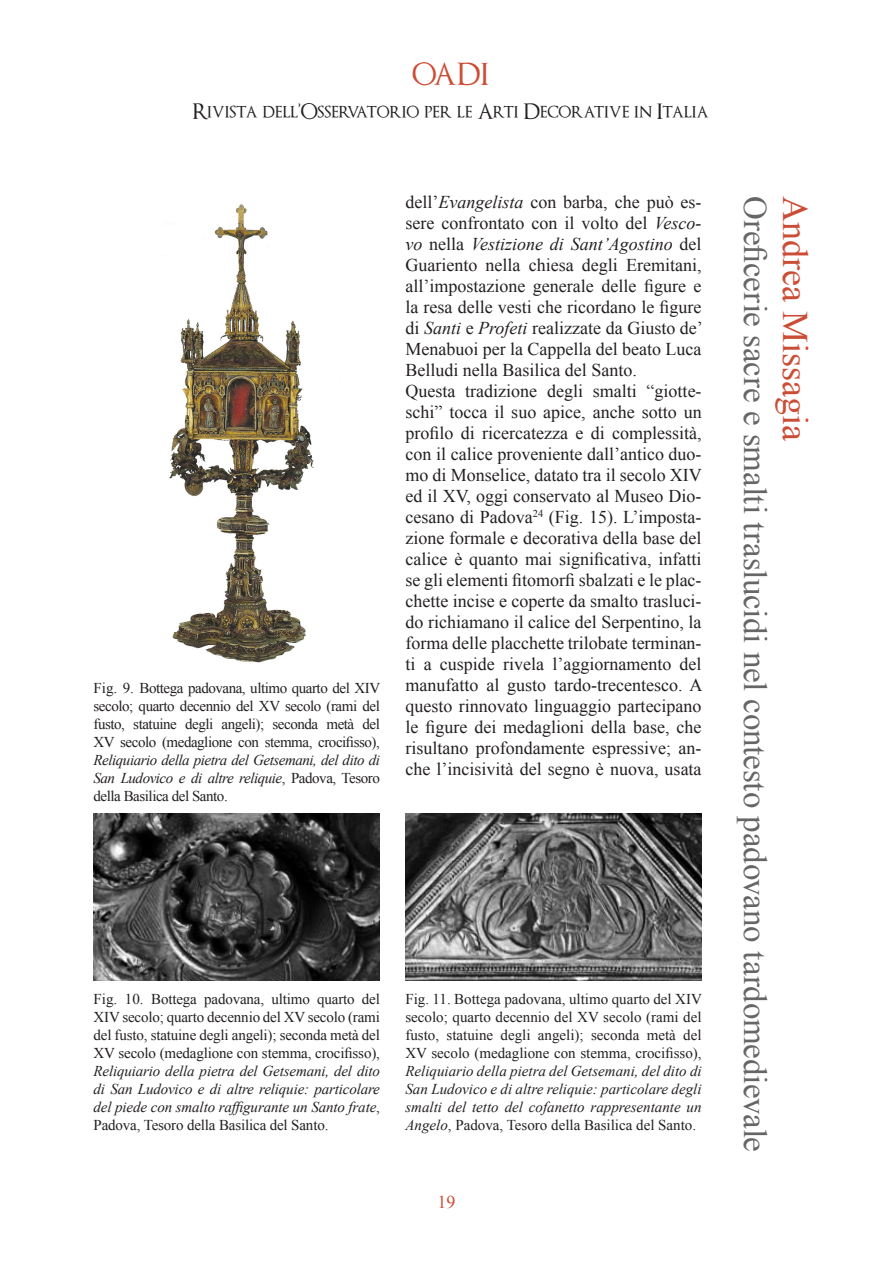
<style>
.page{position:relative;width:893px;height:1263px;background:#fff}
.page>*{position:absolute;margin:0;border:0;box-sizing:border-box;transform-origin:0 0}
.t1{font:36px "Times New Roman";color:#cc4d36}
.t2{font:33px "Times New Roman";letter-spacing:-.01em;color:#666}
.t3{font:30px "Optimus Princeps";color:#cc4d36}
.t4{font:21px "Optimus Princeps";letter-spacing:-.01em;color:#231f20}
.Stile_di_Paragrafo{font:18px/21px "Times New Roman";color:#231f20;text-align:justify}
.t5{font:18px "Times New Roman";color:#cc4d36}
.t6{font:15px/18px "Times New Roman";letter-spacing:-.01em;color:#231f20;text-align:justify}
.s1{font-style:italic}
</style>
<div class="page">
<img style="left:169px;top:204px;width:145px;height:459px">
<img style="left:94px;top:813px;width:286px;height:167px">
<img style="left:405px;top:813px;width:297px;height:167px">
<h3 class="t3" style="left:412px;top:60px;width:79px">OADI</h3>
<p class="t4" style="left:192px;top:101px;width:518px">Rivista dell’Osservatorio per le Arti Decorative in Italia</p>
<p class="t6" style="left:94px;top:679px;width:288px">Fig. 9. Bottega padovana, ultimo quarto del XIV secolo; quarto decennio del XV secolo (rami del fusto, statuine degli angeli); seconda metà del XV secolo (medaglione con stemma, crocifisso), <span class="s1">Reliquiario della pietra del Getsemani, del dito di San Ludovico e di altre reliquie</span>, Padova, Tesoro della Basilica del Santo.</p>
<p class="Stile_di_Paragrafo" style="left:405px;top:191px;width:299px">dell’<span class="s1">Evangelista</span> con barba, che può es&shy;sere confrontato con il volto del <span class="s1">Vesco&shy;vo</span> nella <span class="s1">Vestizione di Sant’Agostino</span> del Guariento nella chiesa degli Eremitani, all’impostazione generale delle figure e la resa delle vesti che ricordano le figure di <span class="s1">Santi</span> e <span class="s1">Profeti</span> realizzate da Giusto de’ Menabuoi per la Cappella del beato Luca Belludi nella Basilica del Santo.</p>
<p class="Stile_di_Paragrafo" style="left:405px;top:380px;width:299px">Questa tradizione degli smalti “giotte&shy;schi” tocca il suo apice, anche sotto un profilo di ricercatezza e di complessità, con il calice proveniente dall’antico duo&shy;mo di Monselice, datato tra il secolo XIV ed il XV, oggi conservato al Museo Dio&shy;cesano di Padova<sup>24</sup> (Fig. 15). L’imposta&shy;zione formale e decorativa della base del calice è quanto mai significativa, infatti se gli elementi fitomorfi sbalzati e le plac&shy;chette incise e coperte da smalto trasluci&shy;do richiamano il calice del Serpentino, la forma delle placchette trilobate terminan&shy;ti a cuspide rivela l’aggiornamento del manufatto al gusto tardo-trecentesco. A questo rinnovato linguaggio partecipano le figure dei medaglioni della base, che risultano profondamente espressive; an&shy;che l’incisività del segno è nuova, usata</p>
<p class="t6" style="left:94px;top:989px;width:288px">Fig. 10. Bottega padovana, ultimo quarto del XIV secolo; quarto decennio del XV secolo (rami del fusto, statuine degli angeli); seconda metà del XV secolo (medaglione con stemma, crocifisso), <span class="s1">Reliquiario della pietra del Getsemani, del dito di San Ludovico e di altre reliquie: particolare del piede con smalto raffigurante un Santo frate</span>, Padova, Tesoro della Basilica del Santo.</p>
<p class="t6" style="left:405px;top:989px;width:298px">Fig. 11. Bottega padovana, ultimo quarto del XIV secolo; quarto decennio del XV secolo (rami del fusto, statuine degli angeli); seconda metà del XV secolo (medaglione con stemma, crocifisso), <span class="s1">Reliquiario della pietra del Getsemani, del dito di San Ludovico e di altre reliquie: particolare degli smalti del tetto del cofanetto rappresentante un Angelo</span>, Padova, Tesoro della Basilica del Santo.</p>
<p class="t5" style="left:437px;top:1190px;width:19px">19</p>
<h2 class="t2" style="left:777px;top:196px;width:958px;rotate:90deg">Oreficerie sacre e smalti traslucidi nel contesto padovano tardomedievale</h2>
<h1 class="t1" style="left:819px;top:196px;width:246px;rotate:90deg">Andrea Missagia</h1>
</div>
